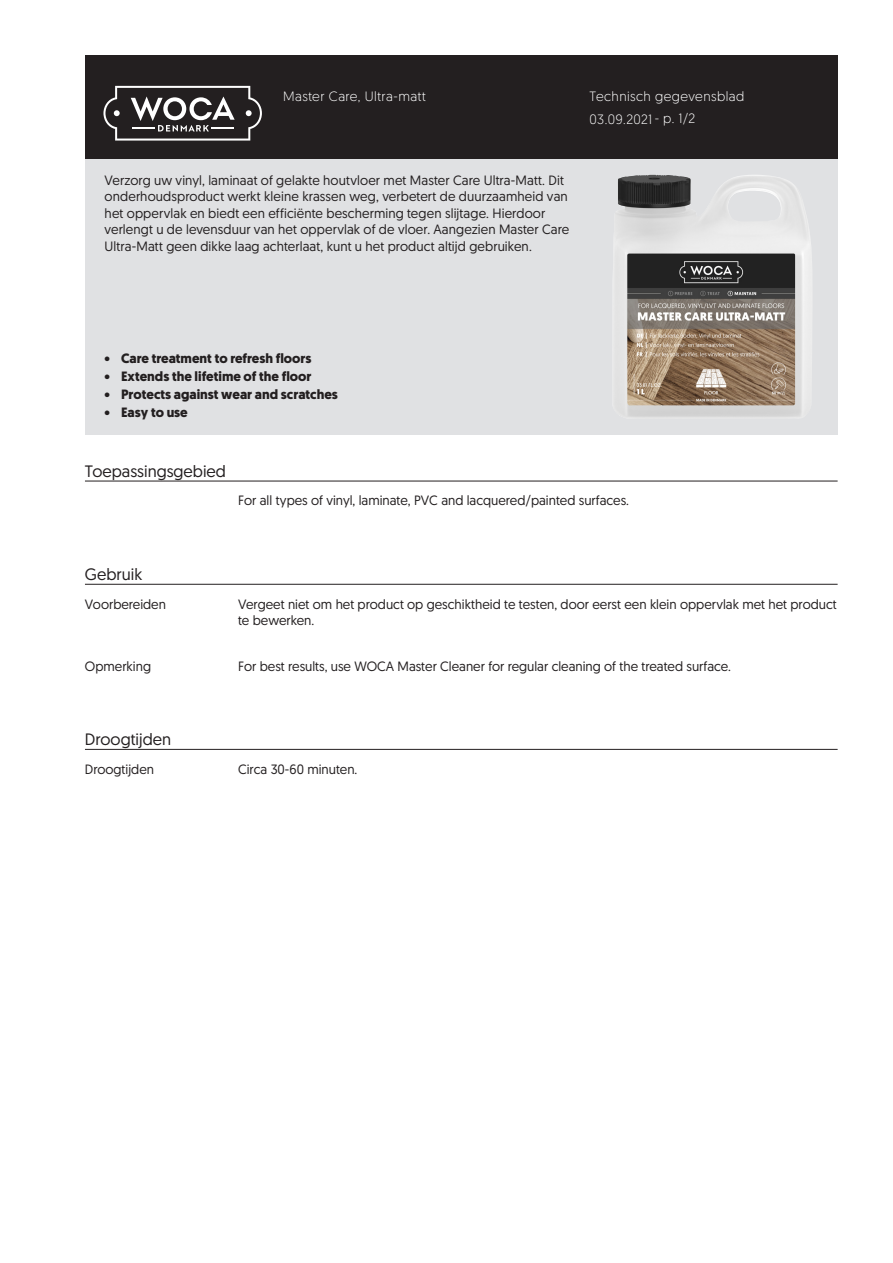
<style>
.page{position:relative;width:893px;height:1263px;background:#fff}
.page>*{position:absolute;margin:0;border:0;box-sizing:border-box;transform-origin:0 0}
.skyBodyHdn{font:16.5px "Geomanist";color:#231f20}
.skyRegularTxtBodytex{font:13.5px/16.5px "Geomanist";letter-spacing:.01em;color:#231f20}
.skyBodyTxt{font:13.5px/16.5px "Geomanist";color:#231f20}
.skyBulletBodytext{font:700 13.5px "Geomanist";color:#231f20}
.skyWhiteHdnBodytext{font:300 13.5px "Geomanist";letter-spacing:.03em;color:#fff}
.skyBodyCap{font:13.5px "Geomanist";color:#231f20}
</style>
<div class="page">
<div style="left:85px;top:159px;width:753px;height:276px;background:#e0e1e3"></div>
<div style="left:85px;top:55px;width:753px;height:104px;background:#231f20"></div>
<hr style="left:85px;top:481px;width:753px;height:1px;background:#231f20">
<hr style="left:85px;top:584px;width:753px;height:1px;background:#231f20">
<hr style="left:85px;top:749px;width:753px;height:1px;background:#231f20">
<img style="left:613px;top:175px;width:199px;height:242px">
<svg style="left:103px;top:86px;width:159px;height:55px"></svg>
<p class="skyWhiteHdnBodytext" style="left:283px;top:87px;width:144px">Master Care, Ultra-matt</p>
<p class="skyRegularTxtBodytex" style="left:105px;top:171px;width:466px">Verzorg uw vinyl, laminaat of gelakte houtvloer met Master Care Ultra-Matt. Dit onderhoudsproduct werkt kleine krassen weg, verbetert de duurzaamheid van het oppervlak en biedt een efficiënte bescherming tegen slijtage. Hierdoor verlengt u de levensduur van het oppervlak of de vloer. Aangezien Master Care Ultra-Matt geen dikke laag achterlaat, kunt u het product altijd gebruiken.</p>
<p class="skyWhiteHdnBodytext" style="left:590px;top:87px;width:156px">Technisch gegevensblad</p>
<p class="skyWhiteHdnBodytext" style="left:590px;top:110px;width:107px">03.09.2021 - p. 1/2</p>
<p class="skyBulletBodytext" style="left:105px;top:350px;width:208px">• Care treatment to refresh floors</p>
<p class="skyBulletBodytext" style="left:105px;top:368px;width:208px">• Extends the lifetime of the floor</p>
<p class="skyBulletBodytext" style="left:105px;top:386px;width:235px">• Protects against wear and scratches</p>
<p class="skyBulletBodytext" style="left:105px;top:404px;width:85px">• Easy to use</p>
<p class="skyBodyHdn" style="left:85px;top:460px;width:143px">Toepassingsgebied</p>
<p class="skyBodyTxt" style="left:238px;top:492px;width:393px">For all types of vinyl, laminate, PVC and lacquered/painted surfaces.</p>
<p class="skyBodyHdn" style="left:85px;top:563px;width:59px">Gebruik</p>
<p class="skyBodyCap" style="left:85px;top:595px;width:83px">Voorbereiden</p>
<p class="skyBodyTxt" style="left:238px;top:595px;width:600px">Vergeet niet om het product op geschiktheid te testen, door eerst een klein oppervlak met het product te bewerken.</p>
<p class="skyBodyCap" style="left:85px;top:657px;width:68px">Opmerking</p>
<p class="skyBodyTxt" style="left:238px;top:657px;width:494px">For best results, use WOCA Master Cleaner for regular cleaning of the treated surface.</p>
<p class="skyBodyHdn" style="left:85px;top:728px;width:88px">Droogtijden</p>
<p class="skyBodyCap" style="left:85px;top:760px;width:71px">Droogtijden</p>
<p class="skyBodyTxt" style="left:238px;top:760px;width:121px">Circa 30-60 minuten.</p>
</div>
